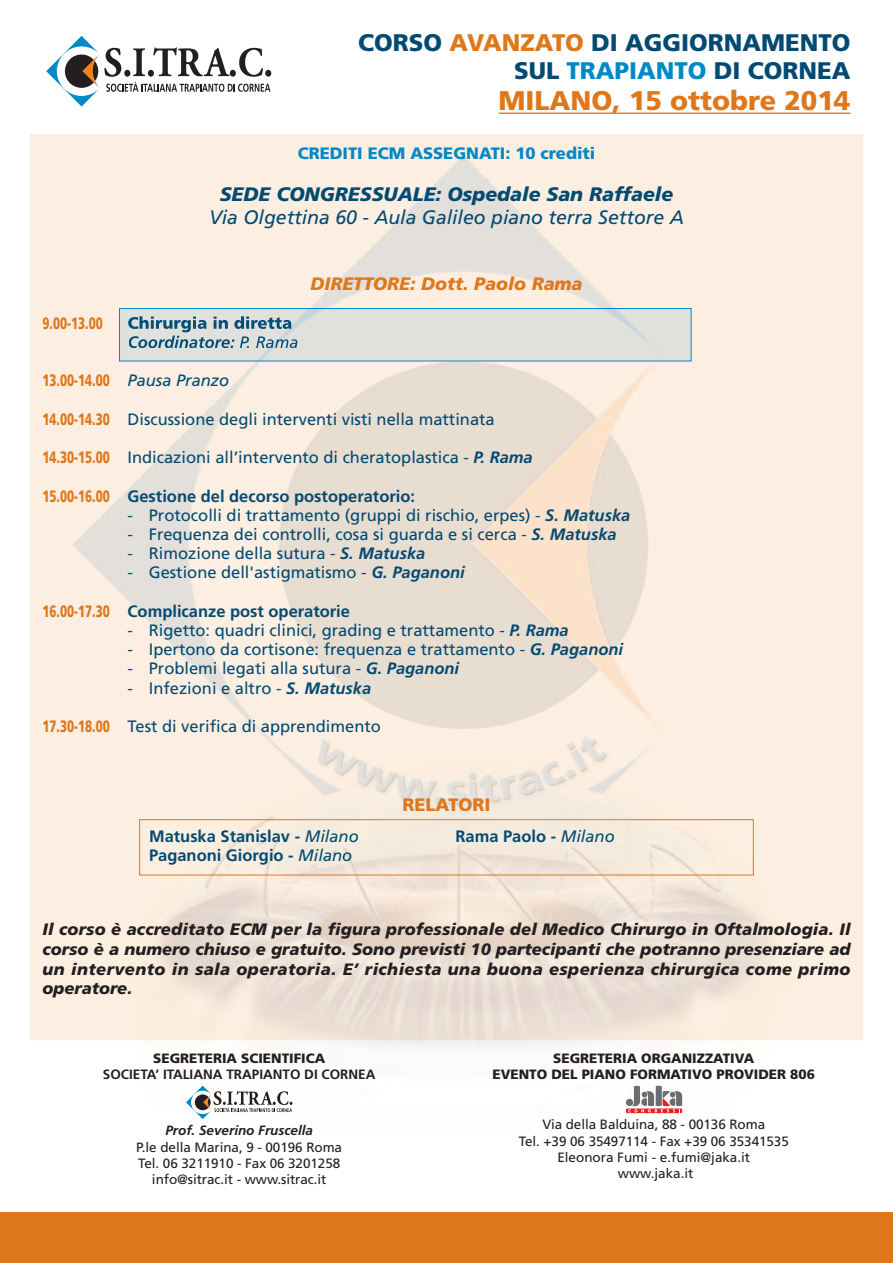
<style>
.page{position:relative;width:893px;height:1263px;background:#fff}
.page>*{position:absolute;margin:0;border:0;box-sizing:border-box;transform-origin:0 0}
.t1{font:900 27px "Frutiger";color:#df771b}
.t2{font:900 24px/28.8px "Frutiger";color:#024a72;text-align:right}
.t3{font:italic 19.5px "Frutiger";color:#024a72}
.t4{font:italic 900 19.5px "Frutiger";color:#024a72}
.t5{font:italic 900 18px "Frutiger";color:#df771b}
.t6{font:900 18px "Frutiger";color:#df771b}
.t7{font:16.5px "Frutiger";color:#024a72}
.t8{font:italic 900 16.5px/19.8px "Frutiger";letter-spacing:.025em;color:#231f20;text-align:justify}
.t9{font:700 16.5px/19.8px "Frutiger";color:#024a72}
.t10{font:900 16.5px "Frutiger";color:#df771b;scale:.7 1}
.t11{font:900 16.5px "Frutiger";color:#0088c7}
.t12{font:13.5px/16.2px "Frutiger";letter-spacing:-.005em;color:#231f20;text-align:center}
.t13{font:900 13.5px/16.2px "Frutiger";color:#231f20;text-align:center}
.t14{font:700 13.5px "Frutiger";color:#231f20}
.t15{font:italic 700 13.5px "Frutiger";color:#231f20}
.s1{color:#df771b}
.s2{color:#0088c7}
.s3{font-weight:400;font-style:italic;color:#024a72}
.s4{font-weight:900;color:#df771b}
.s5{font-weight:700;font-style:italic}
.s6{font-weight:400;font-style:italic}
</style>
<div class="page">
<div style="left:0;top:1212px;width:893px;height:51px;background:#df771b"></div>
<hr style="left:30px;top:135px;width:833px;height:3px;background:#fbeee0">
<img style="left:30px;top:138px;width:833px;height:902px">
<hr style="left:499px;top:113px;width:351px;height:1px;background:#df771b">
<div style="left:139px;top:819px;width:615px;height:56px;border:1px solid #df771b"></div>
<div style="left:626px;top:1099px;width:7px;height:7px;background:#6c6d70;border-radius:50%"></div>
<div style="left:626px;top:1108px;width:56px;height:5px;background:#ee1d23"></div>
<svg style="left:628px;top:1086px;width:54px;height:26px"></svg>
<svg style="left:186px;top:1085px;width:106px;height:34px"></svg>
<div style="left:265px;top:70px;width:6px;height:7px;background:#231f20;border-radius:50%"></div>
<svg style="left:46px;top:36px;width:224px;height:71px"></svg>
<div style="left:121px;top:310px;width:568px;height:49px;background:#e0e0dd"></div>
<svg style="left:128px;top:316px;width:169px;height:32px;background:#9fb6c0"></svg>
<div style="left:119px;top:308px;width:572px;height:53px;border:1px solid #0088c7"></div>
<h2 class="t2" style="left:358px;top:30px;width:494px">CORSO <span class="s1">AVANZATO</span> DI AGGIORNAMENTO<br>SUL <span class="s2">TRAPIANTO</span> DI CORNEA</h2>
<h1 class="t1" style="left:499px;top:90px;width:353px">MILANO, 15 ottobre 2014</h1>
<p class="t11" style="left:298px;top:147px;width:299px">CREDITI ECM ASSEGNATI: 10 crediti</p>
<p class="t4" style="left:220px;top:186px;width:455px">SEDE CONGRESSUALE: Ospedale San Raffaele</p>
<p class="t3" style="left:209px;top:209px;width:476px">Via Olgettina 60 - Aula Galileo piano terra Settore A</p>
<p class="t10" style="left:43px;top:316px;width:88px">9.00-13.00</p>
<p class="t5" style="left:310px;top:277px;width:274px">DIRETTORE: Dott. Paolo Rama</p>
<p class="t10" style="left:43px;top:374px;width:268px">13.00-14.00 <span class="s3">Pausa Pranzo</span></p>
<p class="t7" style="left:43px;top:412px;width:454px"><span class="s4">14.00-14.30</span> Discussione degli interventi visti nella mattinata</p>
<p class="t7" style="left:43px;top:451px;width:492px"><span class="s4">14.30-15.00</span> Indicazioni all’intervento di cheratoplastica - <span class="s5">P. Rama</span></p>
<p class="t9" style="left:43px;top:487px;width:374px"><span class="s4">15.00-16.00</span> Gestione del decorso postoperatorio:</p>
<p class="t7" style="left:128px;top:508px;width:504px">- Protocolli di trattamento (gruppi di rischio, erpes) - <span class="s5">S. Matuska</span></p>
<p class="t7" style="left:128px;top:528px;width:491px">- Frequenza dei controlli, cosa si guarda e si cerca - <span class="s5">S. Matuska</span></p>
<p class="t7" style="left:128px;top:547px;width:299px">- Rimozione della sutura - <span class="s5">S. Matuska</span></p>
<p class="t7" style="left:128px;top:566px;width:339px">- Gestione dell'astigmatismo - <span class="s5">G. Paganoni</span></p>
<p class="t9" style="left:43px;top:602px;width:309px"><span class="s4">16.00-17.30</span> Complicanze post operatorie</p>
<p class="t7" style="left:128px;top:624px;width:443px">- Rigetto: quadri clinici, grading e trattamento - <span class="s5">P. Rama</span></p>
<p class="t7" style="left:128px;top:643px;width:497px">- Ipertono da cortisone: frequenza e trattamento - <span class="s5">G. Paganoni</span></p>
<p class="t7" style="left:128px;top:662px;width:333px">- Problemi legati alla sutura - <span class="s5">G. Paganoni</span></p>
<p class="t7" style="left:128px;top:681px;width:245px">- Infezioni e altro - <span class="s5">S. Matuska</span></p>
<p class="t7" style="left:43px;top:720px;width:340px"><span class="s4">17.30-18.00</span> Test di verifica di apprendimento</p>
<p class="t6" style="left:403px;top:798px;width:89px">RELATORI</p>
<p class="t9" style="left:149px;top:827px;width:211px">Matuska Stanislav - <span class="s6">Milano<br></span>Paganoni Giorgio - <span class="s6">Milano</span></p>
<p class="t9" style="left:455px;top:827px;width:161px">Rama Paolo - <span class="s6">Milano</span></p>
<p class="t8" style="left:42px;top:920px;width:809px">Il corso è accreditato ECM per la figura professionale del Medico Chirurgo in Oftalmologia. Il corso è a numero chiuso e gratuito. Sono previsti 10 partecipanti che potranno presenziare ad un intervento in sala operatoria. E’ richiesta una buona esperienza chirurgica come primo operatore.</p>
<p class="t13" style="left:153px;top:1051px;width:173px">SEGRETERIA SCIENTIFICA</p>
<p class="t14" style="left:103px;top:1069px;width:274px">SOCIETA’ ITALIANA TRAPIANTO DI CORNEA</p>
<p class="t15" style="left:165px;top:1125px;width:149px">Prof. Severino Fruscella</p>
<p class="t12" style="left:136px;top:1140px;width:207px">P.le della Marina, 9 - 00196 Roma<br>Tel. 06 3211910 - Fax 06 3201258 info@sitrac.it - www.sitrac.it</p>
<p class="t13" style="left:493px;top:1051px;width:324px">SEGRETERIA ORGANIZZATIVA<br>EVENTO DEL PIANO FORMATIVO PROVIDER 806</p>
<p class="t12" style="left:519px;top:1118px;width:272px">Via della Balduina, 88 - 00136 Roma<br>Tel. +39 06 35497114 - Fax +39 06 35341535<br>Eleonora Fumi - e.fumi@jaka.it www.jaka.it</p>
</div>
